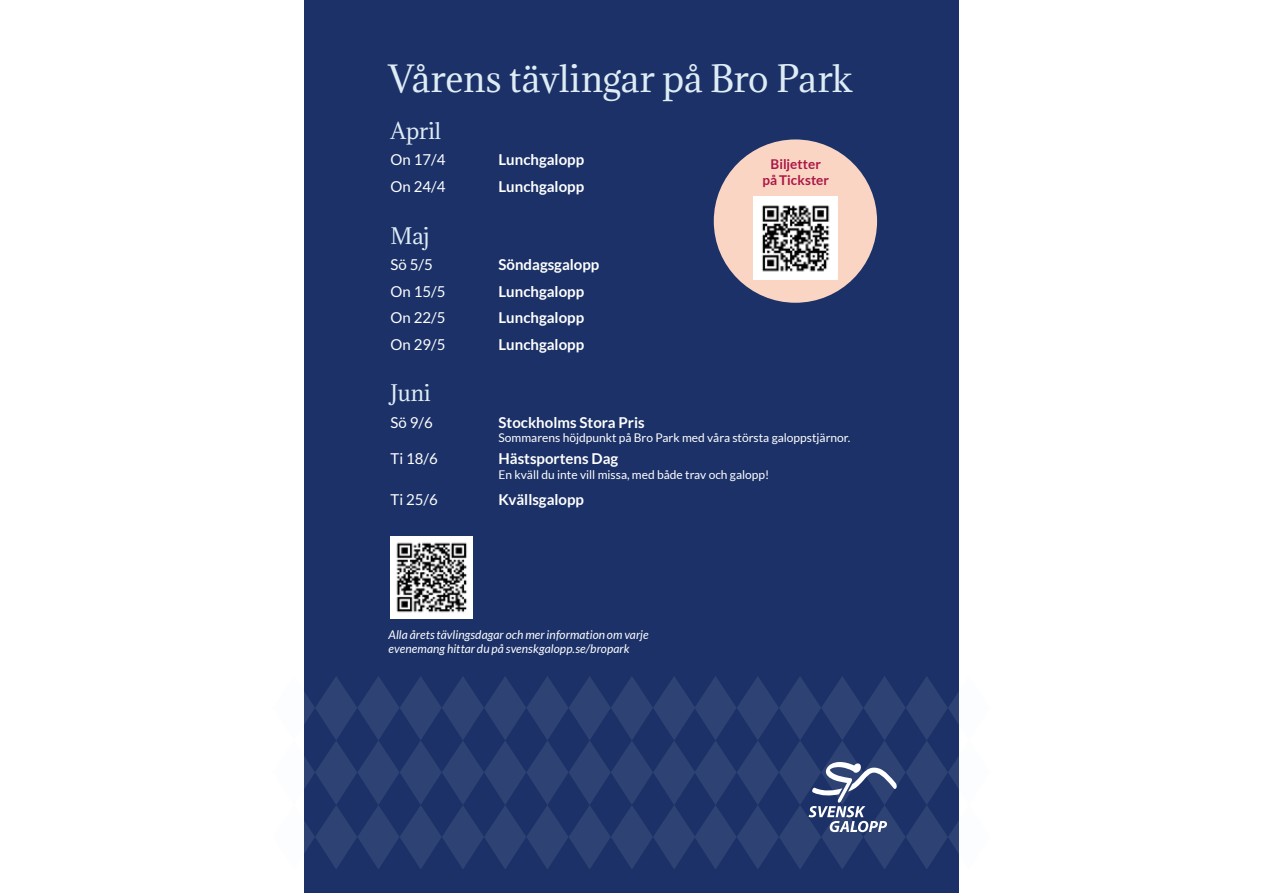
<style>
.page{position:relative;width:1263px;height:893px;background:#fff}
.page>*{position:absolute;margin:0;border:0;box-sizing:border-box;transform-origin:0 0}
.t1{font:34.5px "Adamina";letter-spacing:-.01em;color:#deecf5}
.t2{font:21px "Adamina";color:#deecf5}
.t3{font:700 15px "Lato";color:#fff}
.t4{font:15px "Lato";color:#fff}
.t5{font:700 13.5px/16.2px "Lato";letter-spacing:.005em;color:#ab1746;text-align:center}
.t6{font:12px "Lato";color:#fff}
.t7{font:italic 12px/14.4px "Lato";letter-spacing:.005em;color:#fff}
</style>
<div class="page">
<div style="left:304px;top:0;width:655px;height:893px;background:#1b3167"></div>
<img style="left:390px;top:537px;width:82px;height:81px">
<div style="left:714px;top:139px;width:163px;height:164px;background:#fbd5c3;border-radius:50%"></div>
<img style="left:754px;top:196px;width:83px;height:83px">
<svg style="left:304px;top:676px;width:655px;height:193px"></svg>
<h1 class="t1" style="left:388px;top:55px;width:466px">Vårens tävlingar på Bro Park</h1>
<h2 class="t2" style="left:390px;top:116px;width:52px">April</h2>
<p class="t4" style="left:390px;top:152px;width:56px">On 17/4</p>
<p class="t3" style="left:498px;top:151px;width:87px">Lunchgalopp</p>
<p class="t4" style="left:390px;top:178px;width:56px">On 24/4</p>
<p class="t3" style="left:498px;top:178px;width:87px">Lunchgalopp</p>
<h2 class="t2" style="left:390px;top:221px;width:40px">Maj</h2>
<p class="t4" style="left:390px;top:256px;width:44px">Sö 5/5</p>
<p class="t3" style="left:498px;top:256px;width:102px">Söndagsgalopp</p>
<p class="t4" style="left:390px;top:283px;width:56px">On 15/5</p>
<p class="t3" style="left:498px;top:283px;width:87px">Lunchgalopp</p>
<p class="t4" style="left:390px;top:309px;width:56px">On 22/5</p>
<p class="t3" style="left:498px;top:309px;width:87px">Lunchgalopp</p>
<p class="t4" style="left:390px;top:336px;width:56px">On 29/5</p>
<p class="t3" style="left:498px;top:336px;width:87px">Lunchgalopp</p>
<h2 class="t2" style="left:390px;top:379px;width:42px">Juni</h2>
<p class="t4" style="left:390px;top:414px;width:44px">Sö 9/6</p>
<p class="t3" style="left:498px;top:414px;width:148px">Stockholms Stora Pris</p>
<p class="t6" style="left:498px;top:431px;width:353px">Sommarens höjdpunkt på Bro Park med våra största galoppstjärnor.</p>
<p class="t4" style="left:390px;top:451px;width:49px">Ti 18/6</p>
<p class="t3" style="left:498px;top:450px;width:121px">Hästsportens Dag</p>
<p class="t6" style="left:498px;top:468px;width:272px">En kväll du inte vill missa, med både trav och galopp!</p>
<p class="t4" style="left:390px;top:492px;width:49px">Ti 25/6</p>
<p class="t3" style="left:498px;top:491px;width:87px">Kvällsgalopp</p>
<p class="t5" style="left:762px;top:156px;width:68px">Biljetter på Tickster</p>
<p class="t7" style="left:388px;top:627px;width:262px">Alla årets tävlingsdagar och mer information om varje evenemang hittar du på svenskgalopp.se/bropark</p>
</div>
